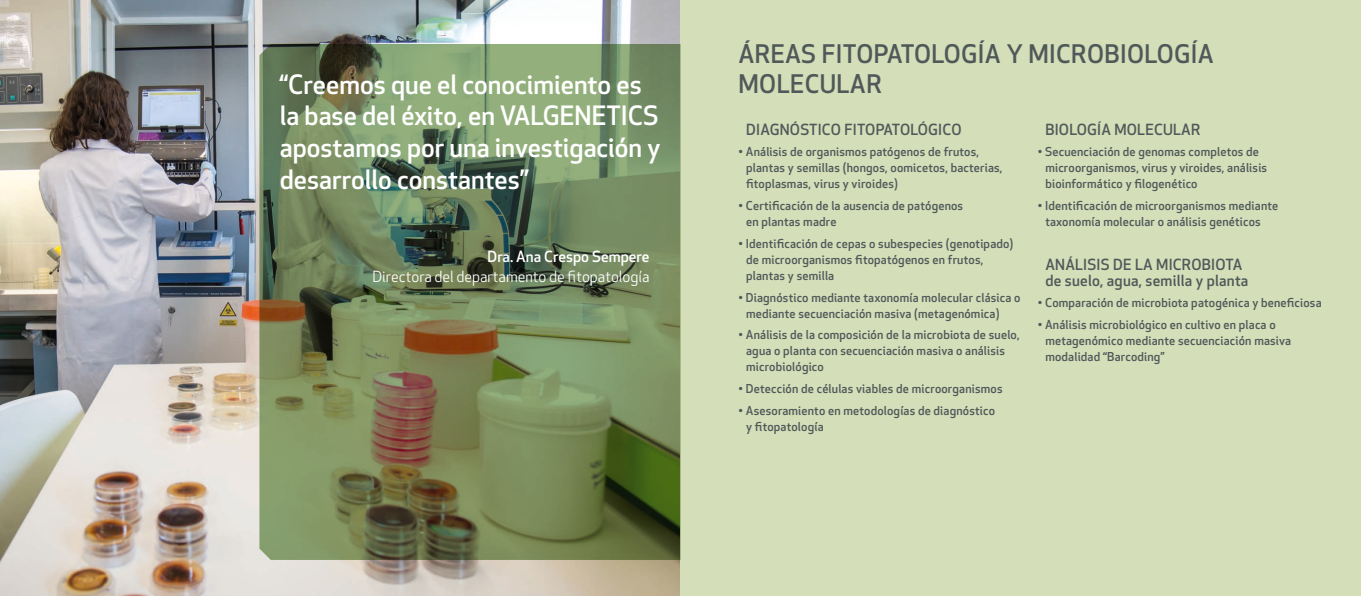
<style>
.page{position:relative;width:1361px;height:596px;background:#fff}
.page>*{position:absolute;margin:0;border:0;box-sizing:border-box;transform-origin:0 0}
.t1{font:500 26px/31.6px "Apex New";color:#fff}
.t2{font:500 25px/30px "Apex New";letter-spacing:.015em;color:#505959}
.t3{font:500 15px/16px "Apex New";letter-spacing:.015em;color:#505959}
.t4{font:15px "Apex New";color:#fff}
.t5{font:500 15px "Apex New";color:#fff}
.x{font:500 12px/16px "Apex New";letter-spacing:.015em;color:#505959}
</style>
<div class="page">
<img style="left:0;top:0;width:680px;height:595px">
<div style="left:680px;top:0;width:681px;height:595px;background:#d4deb9"></div>
<svg style="left:259px;top:44px;width:421px;height:515px;background:#728258"></svg>
<p class="t1" style="left:280px;top:68px;width:382px">“Creemos que el conocimiento es la base del éxito, en VALGENETICS apostamos por una investigación y desarrollo constantes”</p>
<p class="t5" style="left:487px;top:246px;width:163px">Dra. Ana Crespo Sempere</p>
<p class="t4" style="left:372px;top:266px;width:279px">Directora del departamento de fitopatología</p>
<p class="t2" style="left:738px;top:38px;width:477px">ÁREAS FITOPATOLOGÍA Y MICROBIOLOGÍA<br>MOLECULAR</p>
<p class="t3" style="left:746px;top:121px;width:217px">DIAGNÓSTICO FITOPATOLÓGICO</p>
<p class="x" style="left:746px;top:144px;width:258px;text-indent:-8px">• Análisis de organismos patógenos de frutos, plantas y semillas (hongos, oomicetos, bacterias, fitoplasmas, virus y viroides)</p>
<p class="x" style="left:746px;top:197px;width:218px;text-indent:-8px">• Certificación de la ausencia de patógenos en plantas madre</p>
<p class="x" style="left:746px;top:235px;width:269px;text-indent:-8px">• Identificación de cepas o subespecies (genotipado) de microorganismos fitopatógenos en frutos, plantas y semilla</p>
<p class="x" style="left:746px;top:289px;width:276px;text-indent:-8px">• Diagnóstico mediante taxonomía molecular clásica o mediante secuenciación masiva (metagenómica)</p>
<p class="x" style="left:746px;top:326px;width:275px;text-indent:-8px">• Análisis de la composición de la microbiota de suelo, agua o planta con secuenciación masiva o análisis microbiológico</p>
<p class="x" style="left:738px;top:380px;width:266px">• Detección de células viables de microorganismos</p>
<p class="x" style="left:746px;top:402px;width:250px;text-indent:-8px">• Asesoramiento en metodologías de diagnóstico y fitopatología</p>
<p class="t3" style="left:1045px;top:121px;width:156px">BIOLOGÍA MOLECULAR</p>
<p class="x" style="left:1045px;top:144px;width:223px;text-indent:-8px">• Secuenciación de genomas completos de microorganismos, virus y viroides, análisis bioinformático y filogenético</p>
<p class="x" style="left:1045px;top:197px;width:234px;text-indent:-8px">• Identificación de microorganismos mediante taxonomía molecular o análisis genéticos</p>
<p class="t3" style="left:1045px;top:256px;width:204px">ANÁLISIS DE LA MICROBIOTA de suelo, agua, semilla y planta</p>
<p class="x" style="left:1037px;top:294px;width:285px">• Comparación de microbiota patogénica y beneficiosa</p>
<p class="x" style="left:1045px;top:316px;width:247px;text-indent:-8px">• Análisis microbiológico en cultivo en placa o metagenómico mediante secuenciación masiva modalidad “Barcoding”</p>
</div>
